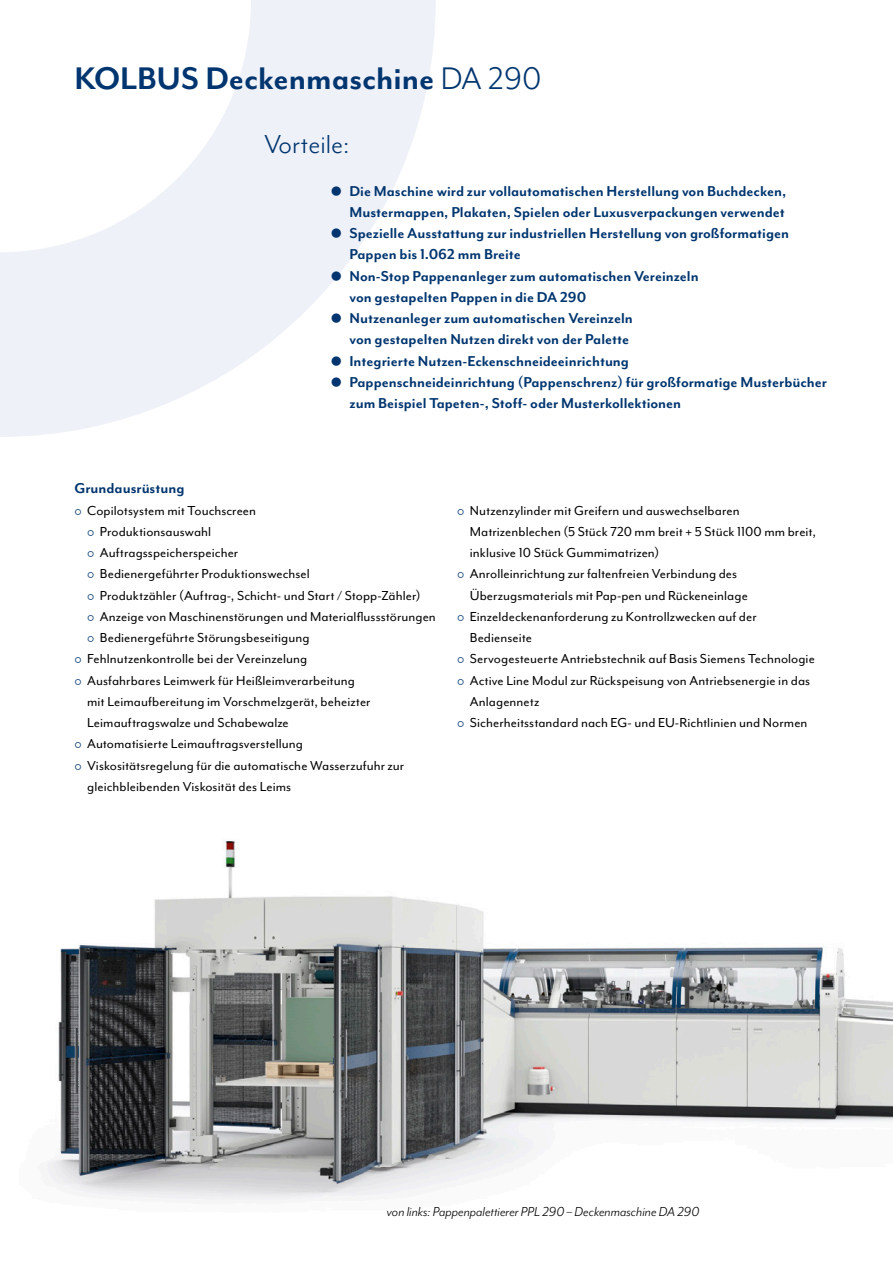
<style>
.page{position:relative;width:893px;height:1263px;background:#fff}
.page>*{position:absolute;margin:0;border:0;box-sizing:border-box;transform-origin:0 0}
.t1{font:700 36px "Mr Eaves Mod OT";color:#00356f}
.t2{font:30px "Mr Eaves Mod OT";color:#00356f}
.t3{font:700 16.5px/21.3px "Mr Eaves Mod OT";color:#00356f}
.t4{font:15px/21.3px "Mr Eaves Mod OT";letter-spacing:.005em;color:#000}
.Bildtext{font:italic 15px "Mr Eaves Mod OT";color:#000}
.s1{font-weight:400}
.s2{font-size:19.5px;color:#00356f}
</style>
<div class="page">
<img style="left:47px;top:839px;width:846px;height:361px">
<svg style="left:0;top:0;width:436px;height:437px;fill:#eff1f8"></svg>
<h2 class="t1" style="left:74px;top:59px;width:469px">KOLBUS Deckenmaschine <span class="s1">DA 290</span></h2>
<h3 class="t2" style="left:264px;top:128px;width:87px">Vorteile:</h3>
<p class="t3" style="left:349px;top:180px;width:438px">Die Maschine wird zur vollautomatischen Herstellung von Buchdecken,<br>Mustermappen, Plakaten, Spielen oder Luxusverpackungen verwendet</p>
<p class="t3" style="left:349px;top:223px;width:441px">Spezielle Ausstattung zur industriellen Herstellung von großformatigen<br>Pappen bis 1.062 mm Breite</p>
<p class="t3" style="left:349px;top:265px;width:351px">Non-Stop Pappenanleger zum automatischen Vereinzeln von gestapelten Pappen in die DA 290</p>
<p class="t3" style="left:349px;top:308px;width:285px">Nutzenanleger zum automatischen Vereinzeln von gestapelten Nutzen direkt von der Palette</p>
<p class="t3" style="left:349px;top:350px;width:281px">Integrierte Nutzen-Eckenschneideeinrichtung</p>
<p class="t3" style="left:349px;top:372px;width:479px">Pappenschneideinrichtung (Pappenschrenz) für großformatige Musterbücher zum Beispiel Tapeten-, Stoff- oder Musterkollektionen</p>
<h4 class="t3" style="left:74px;top:478px;width:112px">Grundausrüstung</h4>
<p class="t4" style="left:74px;top:499px;width:183px"><span class="s2">°</span> Copilotsystem mit Touchscreen</p>
<p class="t4" style="left:87px;top:521px;width:125px"><span class="s2">°</span> Produktionsauswahl</p>
<p class="t4" style="left:87px;top:542px;width:153px"><span class="s2">°</span> Auftragsspeicherspeicher</p>
<p class="t4" style="left:87px;top:563px;width:224px"><span class="s2">°</span> Bedienergeführter Produktionswechsel</p>
<p class="t4" style="left:87px;top:584px;width:335px"><span class="s2">°</span> Produktzähler (Auftrag-, Schicht- und Start / Stopp-Zähler)</p>
<p class="t4" style="left:87px;top:606px;width:350px"><span class="s2">°</span> Anzeige von Maschinenstörungen und Materialflussstörungen</p>
<p class="t4" style="left:87px;top:627px;width:224px"><span class="s2">°</span> Bedienergeführte Störungsbeseitigung</p>
<p class="t4" style="left:74px;top:648px;width:234px"><span class="s2">°</span> Fehlnutzenkontrolle bei der Vereinzelung</p>
<p class="t4" style="left:87px;top:669px;width:285px;text-indent:-13px"><span class="s2">°</span> Ausfahrbares Leimwerk für Heißleimverarbeitung mit Leimaufbereitung im Vorschmelzgerät, beheizter<br>Leimauftragswalze und Schabewalze</p>
<p class="t4" style="left:74px;top:733px;width:230px"><span class="s2">°</span> Automatisierte Leimauftragsverstellung</p>
<p class="t4" style="left:87px;top:754px;width:319px;text-indent:-13px"><span class="s2">°</span> Viskositätsregelung für die automatische Wasserzufuhr zur gleichbleibenden Viskosität des Leims</p>
<p class="t4" style="left:470px;top:499px;width:348px;text-indent:-13px"><span class="s2">°</span> Nutzenzylinder mit Greifern und auswechselbaren<br>Matrizenblechen (5 Stück 720 mm breit + 5 Stück 1100 mm breit, inklusive 10 Stück Gummimatrizen)</p>
<p class="t4" style="left:470px;top:563px;width:280px;text-indent:-13px"><span class="s2">°</span> Anrolleinrichtung zur faltenfreien Verbindung des<br>Überzugsmaterials mit Pap-pen und Rückeneinlage</p>
<p class="t4" style="left:470px;top:606px;width:288px;text-indent:-13px"><span class="s2">°</span> Einzeldeckenanforderung zu Kontrollzwecken auf der<br>Bedienseite</p>
<p class="t4" style="left:457px;top:648px;width:359px"><span class="s2">°</span> Servogesteuerte Antriebstechnik auf Basis Siemens Technologie</p>
<p class="t4" style="left:470px;top:669px;width:342px;text-indent:-13px"><span class="s2">°</span> Active Line Modul zur Rückspeisung von Antriebsenergie in das<br>Anlagennetz</p>
<p class="t4" style="left:457px;top:712px;width:352px"><span class="s2">°</span> Sicherheitsstandard nach EG- und EU-Richtlinien und Normen</p>
<p class="Bildtext" style="left:387px;top:1203px;width:314px">von links: Pappenpalettierer PPL 290 – Deckenmaschine DA 290</p>
</div>
